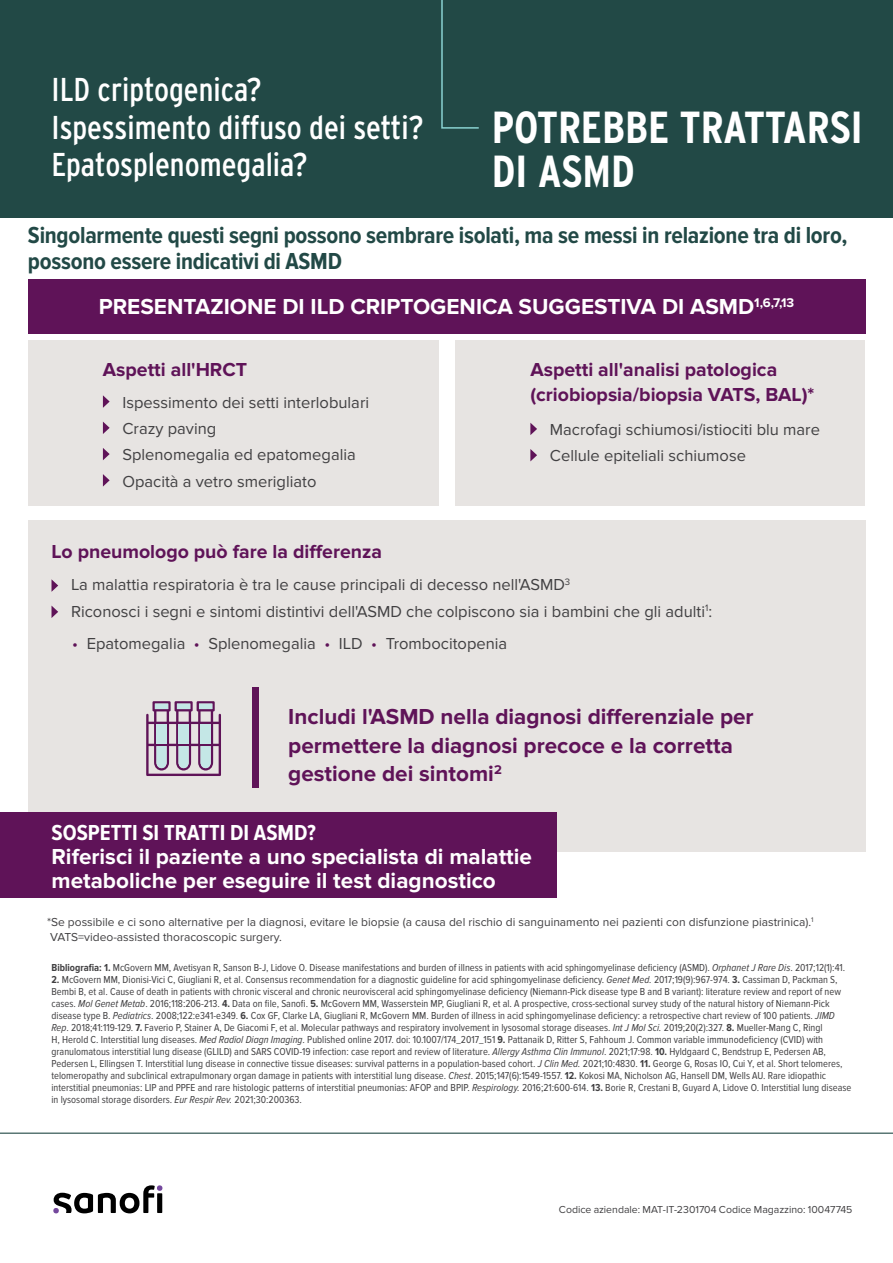
<style>
.page{position:relative;width:893px;height:1263px;background:#fff}
.page>*{position:absolute;margin:0;border:0;box-sizing:border-box;transform-origin:0 0}
.t1{font:700 condensed 44.85px/43.2px "Interstate";color:#fff}
.t2{font:condensed 33px/37.5px "Interstate";color:#fff}
.t3{font:700 24px/25.5px "Proxima Nova Cond";letter-spacing:-.01em;color:#224946}
.t4{font:700 22.5px/24px "Proxima Nova";color:#fff}
.t5{font:700 22.5px/28.5px "Proxima Nova";color:#5f1358}
.t6{font:700 22.5px "Proxima Nova Cond";color:#fff}
.t7{font:700 19.5px/26px "Proxima Nova";color:#5f1358}
.t8{font:16.5px/26.2px "Proxima Nova";color:#414042}
.t9{font:12px/15px "Proxima Nova";color:#414042}
.t10{font:10.5px/12px "Proxima Nova Cond";color:#414042}
.t11{font:10.5px "Proxima Nova";color:#414042}
.s1{color:#5f1358}
.s2{font-weight:700}
.s3{font-style:italic}
</style>
<div class="page">
<div style="left:28px;top:520px;width:837px;height:332px;background:#e7e4e2"></div>
<div style="left:0;top:0;width:893px;height:218px;background:#224946"></div>
<div style="left:0;top:812px;width:557px;height:86px;background:#5f1358"></div>
<div style="left:252px;top:687px;width:6px;height:101px;background:#5f1358"></div>
<svg style="left:146px;top:701px;width:75px;height:75px"></svg>
<svg style="left:441px;top:0;width:38px;height:129px"></svg>
<svg style="left:53px;top:1185px;width:109px;height:28px"></svg>
<div style="left:28px;top:279px;width:837px;height:54px;background:#5f1358"></div>
<div style="left:28px;top:340px;width:410px;height:166px;background:#e7e4e2"></div>
<svg style="left:103px;top:395px;width:7px;height:13px"></svg>
<svg style="left:103px;top:422px;width:7px;height:12px"></svg>
<svg style="left:103px;top:448px;width:7px;height:12px"></svg>
<svg style="left:103px;top:474px;width:7px;height:13px"></svg>
<div style="left:455px;top:340px;width:410px;height:166px;background:#e7e4e2"></div>
<svg style="left:530px;top:423px;width:7px;height:12px"></svg>
<svg style="left:530px;top:449px;width:7px;height:12px"></svg>
<hr style="left:0;top:1132px;width:893px;height:2px;background:#224946">
<svg style="left:52px;top:580px;width:6px;height:12px"></svg>
<svg style="left:52px;top:606px;width:6px;height:12px"></svg>
<h2 class="t2" style="left:52px;top:71px;width:374px">ILD criptogenica?<br>Ispessimento diffuso dei setti?<br>Epatosplenomegalia?</h2>
<h1 class="t1" style="left:492px;top:106px;width:372px">POTREBBE TRATTARSI<br>DI ASMD</h1>
<h3 class="t3" style="left:28px;top:223px;width:821px">Singolarmente questi segni possono sembrare isolati, ma se messi in relazione tra di loro, possono essere indicativi di ASMD</h3>
<h3 class="t4" style="left:99px;top:295px;width:697px">PRESENTAZIONE DI ILD CRIPTOGENICA SUGGESTIVA DI ASMD<sup>1,6,7,13</sup></h3>
<h3 class="t7" style="left:103px;top:356px;width:146px">Aspetti all'HRCT</h3>
<h3 class="t8" style="left:122px;top:389px;width:248px">Ispessimento dei setti interlobulari<br>Crazy paving<br>Splenomegalia ed epatomegalia<br>Opacità a vetro smerigliato</h3>
<h3 class="t7" style="left:530px;top:356px;width:286px">Aspetti all'analisi patologica (criobiopsia/biopsia VATS, BAL)*</h3>
<h3 class="t8" style="left:550px;top:417px;width:272px">Macrofagi schiumosi/istiociti blu mare<br>Cellule epiteliali schiumose</h3>
<h3 class="t7" style="left:52px;top:539px;width:332px">Lo pneumologo può fare la differenza</h3>
<h3 class="t8" style="left:71px;top:572px;width:643px">La malattia respiratoria è tra le cause principali di decesso nell'ASMD<sup>3<br></sup>Riconosci i segni e sintomi distintivi dell'ASMD che colpiscono sia i bambini che gli adulti<sup>1</sup>:</h3>
<h3 class="t8" style="left:72px;top:631px;width:436px"><span class="s1">•</span> Epatomegalia <span class="s1">•</span> Splenomegalia <span class="s1">•</span> ILD <span class="s1">•</span> Trombocitopenia</h3>
<h3 class="t5" style="left:288px;top:703px;width:467px">Includi l'ASMD nella diagnosi differenziale per permettere la diagnosi precoce e la corretta gestione dei sintomi<sup>2</sup></h3>
<h3 class="t6" style="left:52px;top:820px;width:266px">SOSPETTI SI TRATTI DI ASMD?</h3>
<h3 class="t4" style="left:52px;top:845px;width:482px">Riferisci il paziente a uno specialista di malattie metaboliche per eseguire il test diagnostico</h3>
<p class="t9" style="left:47px;top:914px;width:768px">*Se possibile e ci sono alternative per la diagnosi, evitare le biopsie (a causa del rischio di sanguinamento nei pazienti con disfunzione piastrinica).<sup>1<br></sup>VATS=video-assisted thoracoscopic surgery.</p>
<p class="t10" style="left:52px;top:961px;width:795px"><span class="s2">Bibliografia: 1.</span> McGovern MM, Avetisyan R, Sanson B-J, Lidove O. Disease manifestations and burden of illness in patients with acid sphingomyelinase deficiency (ASMD). <span class="s3">Orphanet J Rare Dis</span>. 2017;12(1):41.</p>
<p class="t10" style="left:52px;top:973px;width:801px"><span class="s2">2.</span> McGovern MM, Dionisi-Vici C, Giugliani R, et al. Consensus recommendation for a diagnostic guideline for acid sphingomyelinase deficiency. <span class="s3">Genet Med.</span> 2017;19(9):967-974. <span class="s2">3.</span> Cassiman D, Packman S, Bembi B, et al. Cause of death in patients with chronic visceral and chronic neurovisceral acid sphingomyelinase deficiency (Niemann-Pick disease type B and B variant): literature review and report of new cases. <span class="s3">Mol Genet Metab</span>. 2016;118:206-213. <span class="s2">4.</span> Data on file, Sanofi. <span class="s2">5.</span> McGovern MM, Wasserstein MP, Giugliani R, et al. A prospective, cross-sectional survey study of the natural history of Niemann-Pick disease type B. <span class="s3">Pediatrics</span>. 2008;122:e341-e349. <span class="s2">6.</span> Cox GF, Clarke LA, Giugliani R, McGovern MM. Burden of illness in acid sphingomyelinase deficiency: a retrospective chart review of 100 patients. <span class="s3">JIMD Rep</span>. 2018;41:119-129. <span class="s2">7.</span> Faverio P, Stainer A, De Giacomi F, et al. Molecular pathways and respiratory involvement in lysosomal storage diseases. <span class="s3">Int J Mol Sci.</span> 2019;20(2):327. <span class="s2">8.</span> Mueller-Mang C, Ringl<br>H, Herold C. Interstitial lung diseases. <span class="s3">Med Radiol Diagn Imaging</span>. Published online 2017. doi: 10.1007/174_2017_151 <span class="s2">9.</span> Pattanaik D, Ritter S, Fahhoum J. Common variable immunodeficiency (CVID) with granulomatous interstitial lung disease (GLILD) and SARS COVID-19 infection: case report and review of literature. <span class="s3">Allergy Asthma Clin Immunol</span>. 2021;17:98. <span class="s2">10.</span> Hyldgaard C, Bendstrup E, Pedersen AB, Pedersen L, Ellingsen T. Interstitial lung disease in connective tissue diseases: survival patterns in a population-based cohort. <span class="s3">J Clin Med.</span> 2021;10:4830. <span class="s2">11.</span> George G, Rosas IO, Cui Y, et al. Short telomeres, telomeropathy and subclinical extrapulmonary organ damage in patients with interstitial lung disease. <span class="s3">Chest</span>. 2015;147(6):1549-1557. <span class="s2">12.</span> Kokosi MA, Nicholson AG, Hansell DM, Wells AU. Rare idiopathic interstitial pneumonias: LIP and PPFE and rare histologic patterns of interstitial pneumonias: AFOP and BPIP. <span class="s3">Respirology.</span> 2016;21:600-614. <span class="s2">13.</span> Borie R, Crestani B, Guyard A, Lidove O. Interstitial lung disease in lysosomal storage disorders. <span class="s3">Eur Respir Rev.</span> 2021;30:200363.</p>
<p class="t11" style="left:559px;top:1204px;width:295px">Codice aziendale: MAT-IT-2301704 Codice Magazzino: 10047745</p>
</div>
